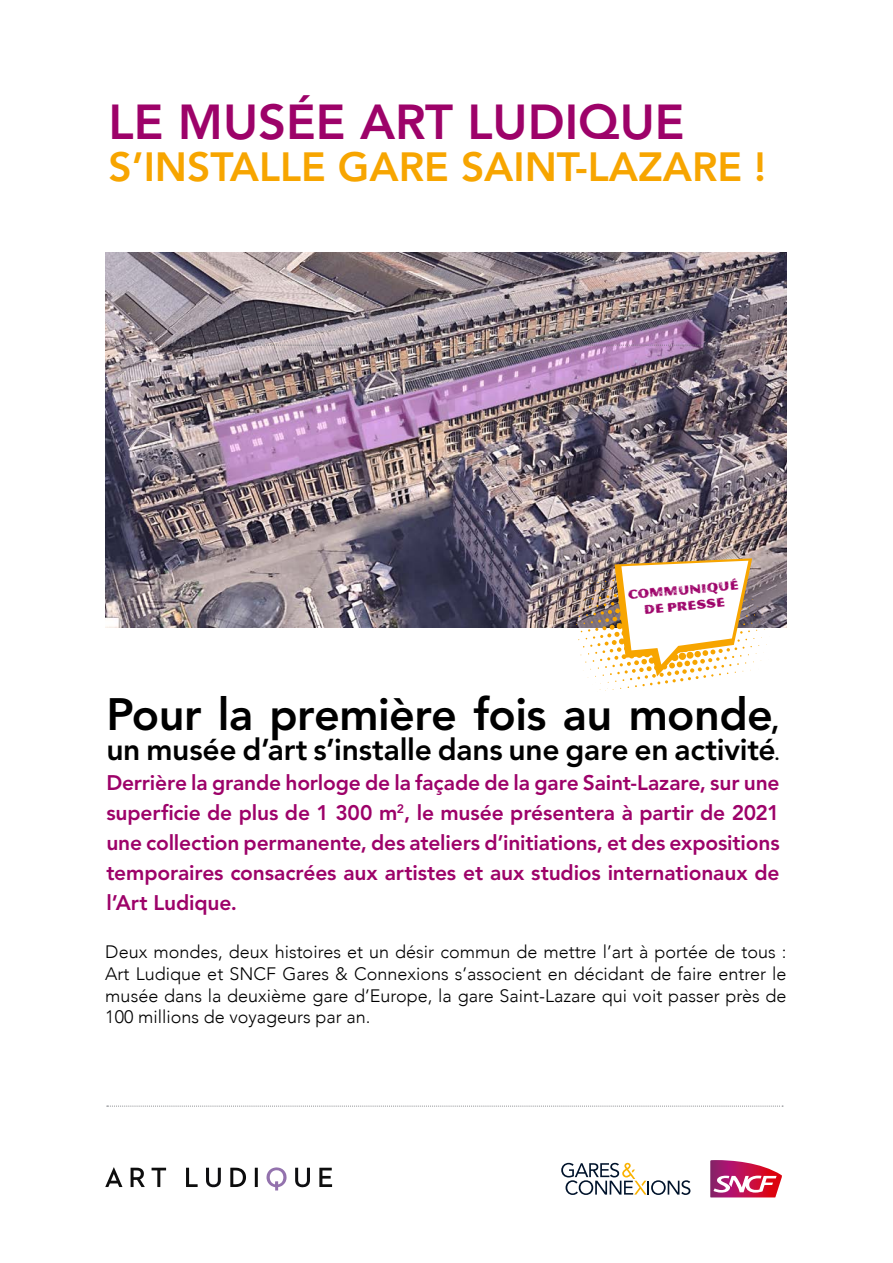
<style>
.page{position:relative;width:893px;height:1263px;background:#fff}
.page>*{position:absolute;margin:0;border:0;box-sizing:border-box;transform-origin:0 0}
.t1{font:800 48.75px "Avenir LT Std";color:#9d0269}
.t2{font:800 45px "Avenir LT Std";letter-spacing:-.01em;color:#000}
.t3{font:800 40.5px "Avenir LT Std";color:#f7a500}
.t4{font:800 30px "Avenir LT Std";letter-spacing:-.01em;color:#000}
.t5{font:800 21px/30px "Avenir LT Std";letter-spacing:-.005em;color:#9d0269;text-align:justify}
.t6{font:300 18px/21.6px "Avenir";color:#000;text-align:justify}
.t7{font:13.2px/15.9px "Magnesium MVB Std Grime";color:#9d0269;text-align:center}
.s1{font-size:30px}
.s2{font-size:18px}
</style>
<div class="page">
<img style="left:106px;top:252px;width:681px;height:376px">
<svg style="left:107px;top:345px;width:676px;height:1px"></svg>
<svg style="left:107px;top:1106px;width:676px;height:1px"></svg>
<svg style="left:710px;top:1160px;width:72px;height:37px"></svg>
<svg style="left:561px;top:1163px;width:129px;height:32px"></svg>
<svg style="left:266px;top:1167px;width:21px;height:23px"></svg>
<svg style="left:230px;top:1167px;width:16px;height:20px"></svg>
<svg style="left:131px;top:1168px;width:14px;height:19px"></svg>
<svg style="left:319px;top:1168px;width:13px;height:19px"></svg>
<svg style="left:206px;top:1168px;width:15px;height:19px"></svg>
<svg style="left:295px;top:1168px;width:15px;height:19px"></svg>
<svg style="left:105px;top:1167px;width:17px;height:20px"></svg>
<svg style="left:152px;top:1168px;width:14px;height:19px"></svg>
<svg style="left:186px;top:1168px;width:12px;height:19px"></svg>
<svg style="left:255px;top:1168px;width:3px;height:19px"></svg>
<svg style="left:572px;top:558px;width:200px;height:133px"></svg>
<h1 class="t1" style="left:108px;top:93px;width:578px">LE MUSÉE ART LUDIQUE</h1>
<h3 class="t3" style="left:108px;top:143px;width:659px">S’INSTALLE GARE SAINT-LAZARE !</h3>
<p class="t7" style="left:627px;top:587px;width:112px;rotate:-5deg">COMMUNIQUÉ<br>DE PRESSE</p>
<h2 class="t2" style="left:106px;top:688px;width:675px">Pour la première fois au monde<span class="s1">,</span></h2>
<h3 class="t4" style="left:106px;top:732px;width:675px">un musée d’art s’installe dans une gare en activité<span class="s2">.</span></h3>
<p class="t5" style="left:106px;top:768px;width:675px">Derrière la grande horloge de la façade de la gare Saint-Lazare, sur une superficie de plus de 1 300 m<sup>2</sup>, le musée présentera à partir de 2021 une collection permanente, des ateliers d’initiations, et des expositions temporaires consacrées aux artistes et aux studios internationaux de l’Art Ludique.</p>
<p class="t6" style="left:105px;top:941px;width:683px">Deux mondes, deux histoires et un désir commun de mettre l’art à portée de tous :<br>Art Ludique et SNCF Gares &amp; Connexions s’associent en décidant de faire entrer le musée dans la deuxième gare d’Europe, la gare Saint-Lazare qui voit passer près de 100 millions de voyageurs par an.</p>
</div>
